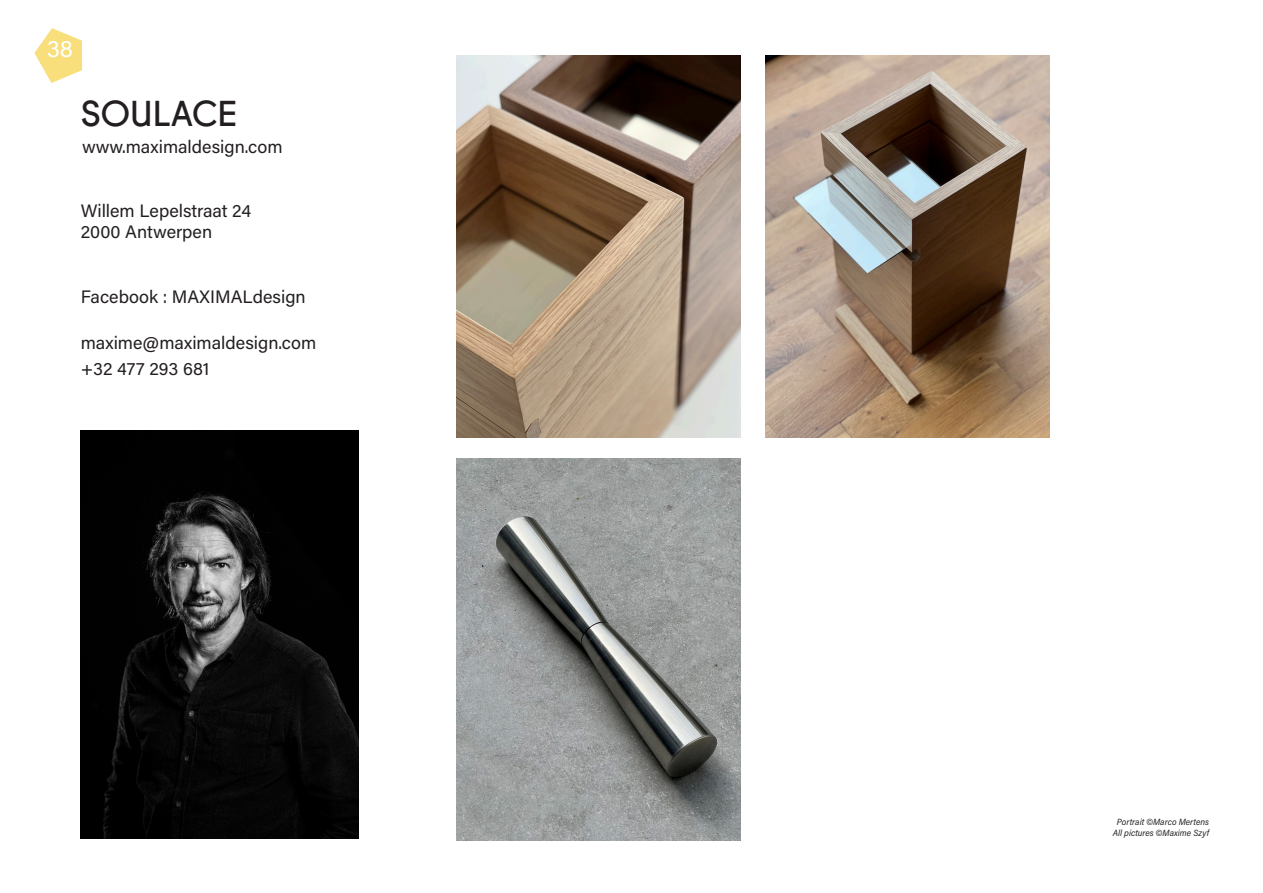
<style>
.page{position:relative;width:1263px;height:893px;background:#fff}
.page>*{position:absolute;margin:0;border:0;box-sizing:border-box;transform-origin:0 0}
.t1{font:34.5px "Fugue";color:#231f20}
.numéro{font:24px "Acumin Pro";color:#fff}
.t2{font:18px "Acumin Pro";color:#231f20}
.légende_en_forme{font:italic 9px "Acumin Pro Semi Cond";color:#231f20}
</style>
<div class="page">
<svg style="left:34px;top:28px;width:48px;height:55px"></svg>
<img style="left:81px;top:430px;width:277px;height:409px">
<img style="left:457px;top:56px;width:283px;height:382px">
<img style="left:766px;top:56px;width:283px;height:382px">
<img style="left:457px;top:459px;width:283px;height:382px">
<p class="numéro" style="left:47px;top:32px;width:28px">38</p>
<p class="t1" style="left:81px;top:86px;width:158px">SOULACE</p>
<p class="t2" style="left:82px;top:135px;width:202px">www.maximaldesign.com</p>
<p class="t2" style="left:81px;top:198px;width:172px">Willem Lepelstraat 24</p>
<p class="t2" style="left:81px;top:219px;width:133px">2000 Antwerpen</p>
<p class="t2" style="left:81px;top:284px;width:226px">Facebook : MAXIMALdesign</p>
<p class="t2" style="left:81px;top:331px;width:237px">maxime@maximaldesign.com</p>
<p class="t2" style="left:81px;top:356px;width:130px">+32 477 293 681</p>
<p class="légende_en_forme" style="left:1117px;top:816px;width:94px">Portrait ©Marco Mertens</p>
<p class="légende_en_forme" style="left:1113px;top:826px;width:98px">All pictures ©Maxime Szyf</p>
</div>
